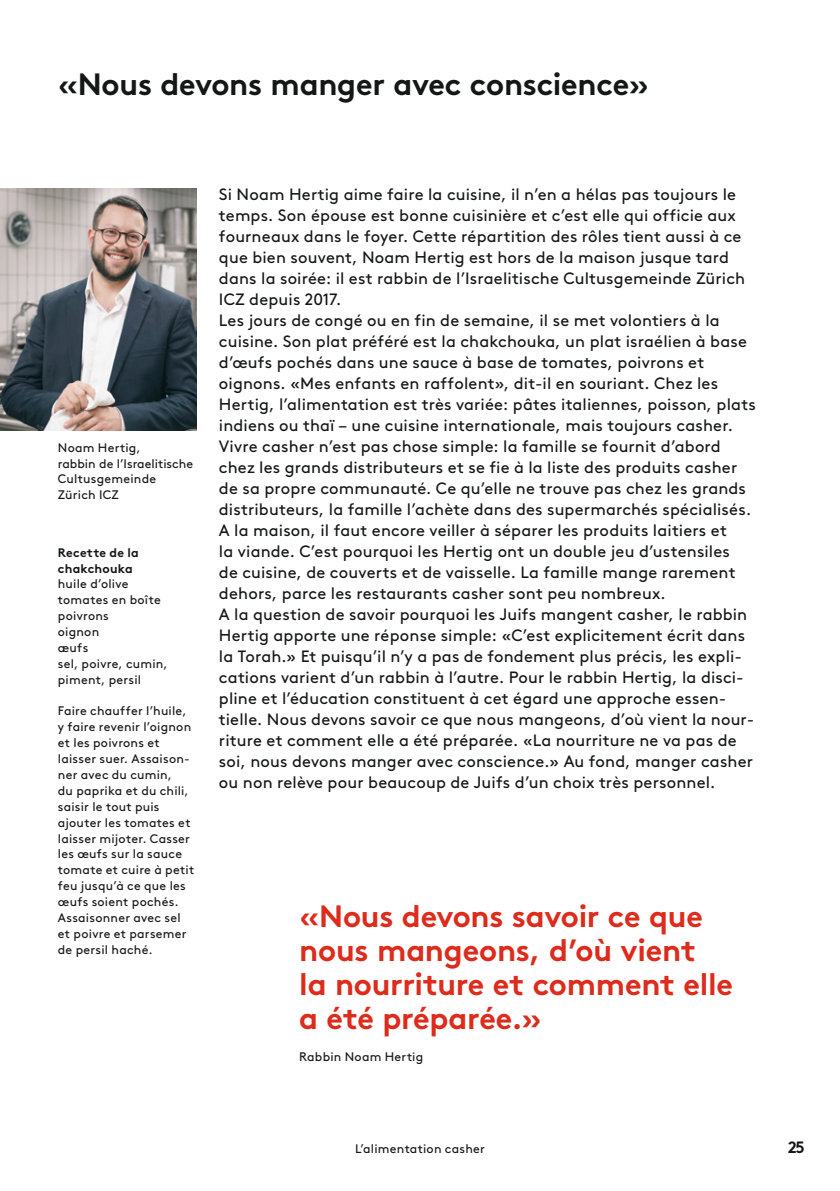
<style>
.page{position:relative;width:840px;height:1191px;background:#fff}
.page>*{position:absolute;margin:0;border:0;box-sizing:border-box;transform-origin:0 0}
.t1{font:700 30.8px/33.8px "Brown Std";letter-spacing:-.01em;color:#dd2b1c}
.t2{font:700 30.8px "Brown Std";letter-spacing:-.01em;color:#151616}
.t3{font:16.4px/21px "Brown Std";letter-spacing:.01em;color:#151616}
.t4{font:700 16.4px "Brown Std";color:#151616}
.t5{font:12.4px/15.8px "Brown Std";letter-spacing:.02em;color:#151616}
.t6{font:700 12.4px/15.8px "Brown Std";letter-spacing:.015em;color:#151616}
</style>
<div class="page">
<img style="left:0;top:189px;width:196px;height:242px">
<h1 class="t2" style="left:58px;top:65px;width:592px">«Nous devons manger avec conscience»</h1>
<p class="t5" style="left:58px;top:439px;width:137px">Noam Hertig,<br>rabbin de l’Israelitische<br>Cultusgemeinde<br>Zürich ICZ</p>
<p class="t6" style="left:58px;top:544px;width:82px">Recette de la chakchouka</p>
<p class="t5" style="left:58px;top:576px;width:111px">huile d’olive tomates en boîte poivrons<br>oignon<br>æufs<br>sel, poivre, cumin, piment, persil</p>
<p class="t5" style="left:58px;top:703px;width:138px">Faire chauffer l’huile, y faire revenir l’oignon et les poivrons et laisser suer. Assaison&shy;ner avec du cumin,<br>du paprika et du chili, saisir le tout puis ajouter les tomates et laisser mijoter. Casser les œufs sur la sauce tomate et cuire à petit feu jusqu’à ce que les œufs soient pochés.<br>Assaisonner avec sel et poivre et parsemer de persil haché.</p>
<p class="t3" style="left:219px;top:184px;width:538px">Si Noam Hertig aime faire la cuisine, il n’en a hélas pas toujours le temps. Son épouse est bonne cuisinière et c’est elle qui officie aux fourneaux dans le foyer. Cette répartition des rôles tient aussi à ce que bien souvent, Noam Hertig est hors de la maison jusque tard dans la soirée: il est rabbin de l’Israelitische Cultusgemeinde Zürich ICZ depuis 2017.<br>Les jours de congé ou en fin de semaine, il se met volontiers à la cuisine. Son plat préféré est la chakchouka, un plat israélien à base d’œufs pochés dans une sauce à base de tomates, poivrons et oignons. «Mes enfants en raffolent», dit-il en souriant. Chez les Hertig, l’alimentation est très variée: pâtes italiennes, poisson, plats indiens ou thaï – une cuisine internationale, mais toujours casher.<br>Vivre casher n’est pas chose simple: la famille se fournit d’abord chez les grands distributeurs et se fie à la liste des produits casher de sa propre communauté. Ce qu’elle ne trouve pas chez les grands distributeurs, la famille l’achète dans des supermarchés spécialisés.<br>A la maison, il faut encore veiller à séparer les produits laitiers et<br>la viande. C’est pourquoi les Hertig ont un double jeu d’ustensiles<br>de cuisine, de couverts et de vaisselle. La famille mange rarement dehors, parce les restaurants casher sont peu nombreux.<br>A la question de savoir pourquoi les Juifs mangent casher, le rabbin Hertig apporte une réponse simple: «C’est explicitement écrit dans la Torah.» Et puisqu’il n’y a pas de fondement plus précis, les expli&shy;cations varient d’un rabbin à l’autre. Pour le rabbin Hertig, la disci&shy;pline et l’éducation constituent à cet égard une approche essen&shy;tielle. Nous devons savoir ce que nous mangeons, d’où vient la nour&shy;riture et comment elle a été préparée. «La nourriture ne va pas de soi, nous devons manger avec conscience.» Au fond, manger casher ou non relève pour beaucoup de Juifs d’un choix très personnel.</p>
<h1 class="t1" style="left:299px;top:899px;width:435px">«Nous devons savoir ce que nous mangeons, d’où vient<br>la nourriture et comment elle a été préparée.»</h1>
<p class="t5" style="left:299px;top:1048px;width:125px">Rabbin Noam Hertig</p>
<p class="t5" style="left:355px;top:1141px;width:131px">L’alimentation casher</p>
<p class="t4" style="left:787px;top:1137px;width:19px">25</p>
</div>
